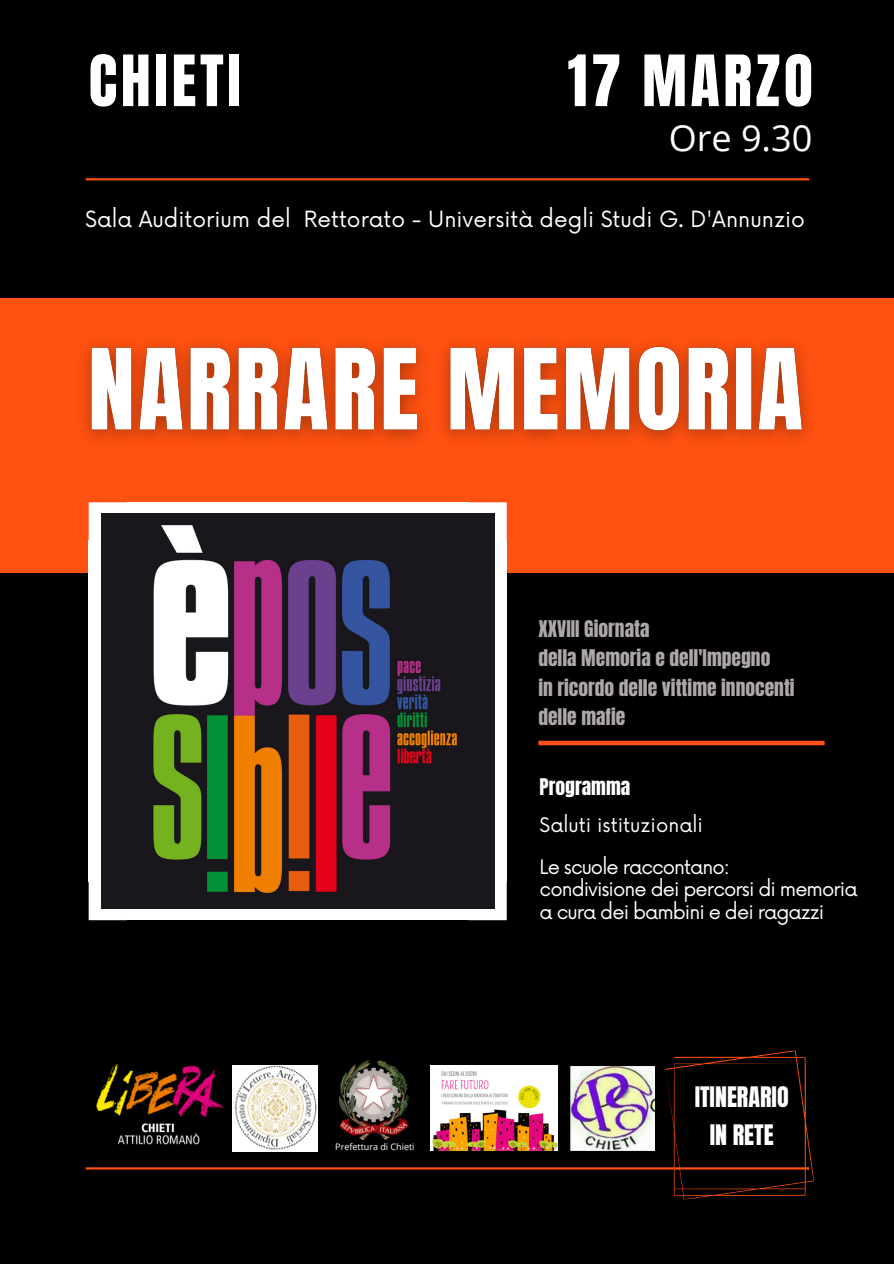
<style>
.page{position:relative;width:894px;height:1264px;background:#fff}
.page>*{position:absolute;margin:0;border:0;box-sizing:border-box;transform-origin:0 0}
.t1{font:60px "Anton";letter-spacing:.06em;color:#fff}
.t2{font:36px "Open Sans";color:#fff}
.t3{font:24px/38.2px "Anton";color:#fff;text-align:center}
.t4{font:21.75px "Now";color:#fff}
.t5{font:19.5px/29.2px "Anton";color:#ada7a7}
.t6{font:19.5px/22.5px "Now";letter-spacing:-.05em;color:#fff}
.t7{font:19.5px/42px "Now";color:#fff}
.t8{font:19.5px "Anton";color:#fff}
.t9{font:9px "Open Sans";color:#fff}
</style>
<div class="page">
<div style="left:0;top:0;width:893px;height:1263px;background:#000"></div>
<div style="left:0;top:298px;width:893px;height:274px;background:#ff5111"></div>
<hr style="left:86px;top:178px;width:722px;height:2px;background:#ff5111">
<hr style="left:86px;top:1167px;width:722px;height:2px;background:#ff5111">
<img style="left:339px;top:1060px;width:69px;height:79px">
<img style="left:430px;top:1065px;width:127px;height:85px">
<img style="left:570px;top:1066px;width:83px;height:84px">
<img style="left:96px;top:1064px;width:127px;height:81px">
<div style="left:538px;top:740px;width:286px;height:5px;background:#ff5111"></div>
<svg style="left:665px;top:1050px;width:149px;height:149px"></svg>
<div style="left:494px;top:540px;width:12px;height:341px;background:#fff"></div>
<div style="left:89px;top:540px;width:12px;height:341px;background:#fff"></div>
<div style="left:127px;top:502px;width:341px;height:13px;background:#fff"></div>
<div style="left:127px;top:907px;width:341px;height:13px;background:#fff"></div>
<svg style="left:468px;top:502px;width:38px;height:38px"></svg>
<svg style="left:89px;top:502px;width:38px;height:38px"></svg>
<svg style="left:468px;top:881px;width:38px;height:39px"></svg>
<svg style="left:89px;top:881px;width:38px;height:39px"></svg>
<img style="left:102px;top:513px;width:392px;height:395px">
<img style="left:232px;top:1065px;width:86px;height:86px">
<img style="left:83px;top:343px;width:725px;height:98px">
<h1 class="t1" style="left:89px;top:38px;width:154px">CHIETI</h1>
<h1 class="t1" style="left:567px;top:38px;width:247px">17 MARZO</h1>
<h2 class="t2" style="left:668px;top:112px;width:145px">Ore 9.30</h2>
<p class="t4" style="left:85px;top:207px;width:721px">Sala Auditorium del Rettorato - Università degli Studi G. D'Annunzio</p>
<p class="t5" style="left:538px;top:614px;width:258px">XXVIII Giornata<br>della Memoria e dell'Impegno<br>in ricordo delle vittime innocenti delle mafie</p>
<p class="t9" style="left:335px;top:1140px;width:81px">Prefettura di Chieti</p>
<p class="t8" style="left:539px;top:773px;width:92px">Programma</p>
<p class="t7" style="left:539px;top:804px;width:192px">Saluti istituzionali<br>Le scuole raccontano:</p>
<p class="t6" style="left:539px;top:879px;width:319px">condivisione dei percorsi di memoria a cura dei bambini e dei ragazzi</p>
<p class="t3" style="left:694px;top:1077px;width:95px">ITINERARIO<br>IN RETE</p>
</div>
